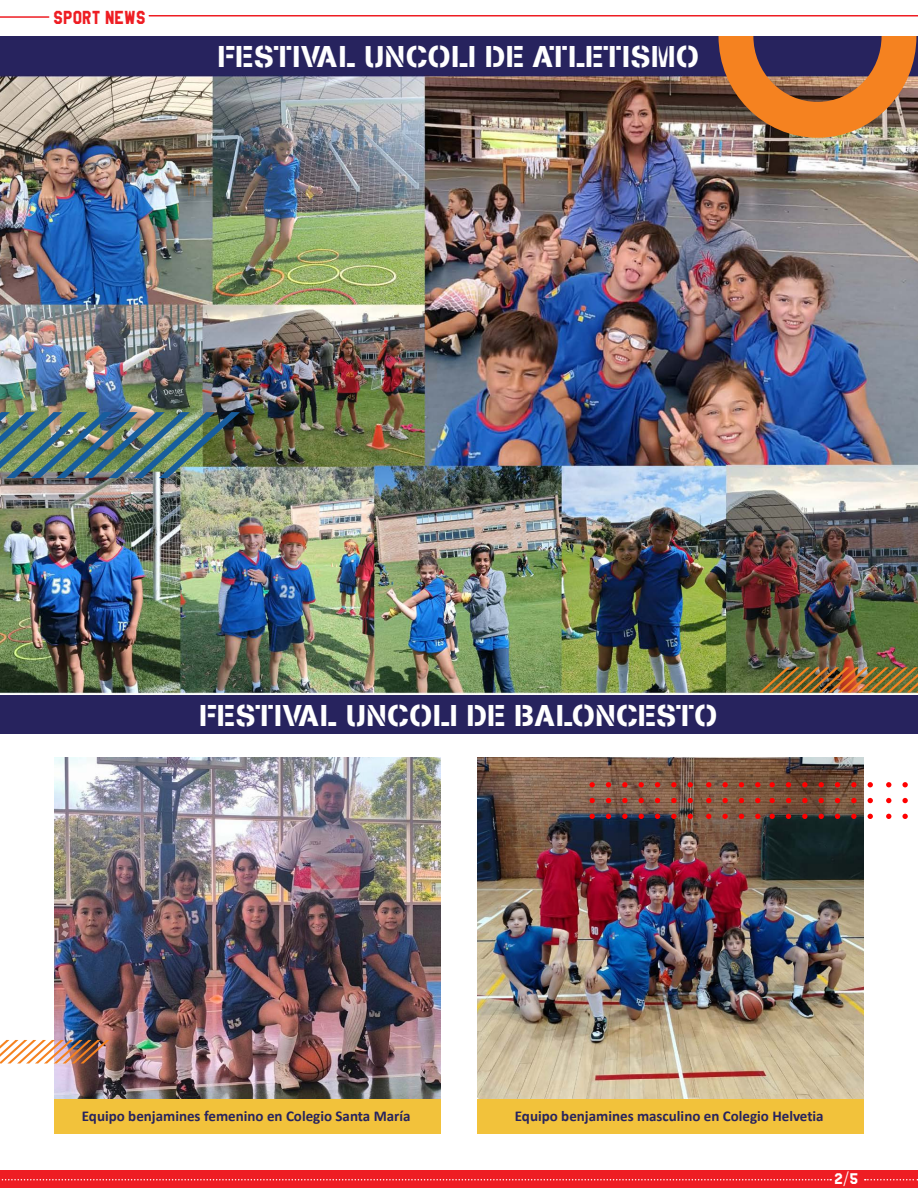
<style>
.page{position:relative;width:918px;height:1188px;background:#fff}
.page>*{position:absolute;margin:0;border:0;box-sizing:border-box;transform-origin:0 0}
.t1{font:30px "Stencilia A";color:#fff}
.t2{font:16.5px "High School USA Sans";letter-spacing:.01em;color:#ee1d23}
.t3{font:700 15px "Calibri";color:#27235e}
.t4{font:13.5px "High School USA Sans";color:#fff}
</style>
<div class="page">
<img style="left:0;top:75px;width:918px;height:620px">
<div style="left:0;top:1170px;width:918px;height:18px;background:#ee1d23"></div>
<svg style="left:1px;top:1179px;width:830px;height:1px"></svg>
<svg style="left:865px;top:1179px;width:53px;height:1px"></svg>
<hr style="left:0;top:16px;width:49px;height:2px;background:#ee1d23">
<div style="left:0;top:36px;width:918px;height:39px;background:#27235e"></div>
<div style="left:0;top:695px;width:918px;height:39px;background:#27235e"></div>
<hr style="left:149px;top:15px;width:769px;height:1px;background:#ee1d23">
<img style="left:54px;top:758px;width:387px;height:342px">
<img style="left:477px;top:758px;width:387px;height:342px">
<div style="left:54px;top:1100px;width:387px;height:34px;background:#f2c23b"></div>
<div style="left:477px;top:1100px;width:387px;height:34px;background:#f2c23b"></div>
<img style="left:0;top:412px;width:240px;height:66px">
<img style="left:759px;top:667px;width:159px;height:26px">
<img style="left:718px;top:36px;width:198px;height:102px">
<img style="left:0;top:1040px;width:109px;height:23px">
<svg style="left:589px;top:814px;width:6px;height:5px"></svg>
<svg style="left:589px;top:798px;width:6px;height:5px"></svg>
<svg style="left:589px;top:782px;width:6px;height:5px"></svg>
<svg style="left:606px;top:814px;width:5px;height:5px"></svg>
<svg style="left:606px;top:798px;width:5px;height:5px"></svg>
<svg style="left:606px;top:782px;width:5px;height:5px"></svg>
<svg style="left:622px;top:814px;width:6px;height:5px"></svg>
<svg style="left:622px;top:798px;width:6px;height:5px"></svg>
<svg style="left:622px;top:782px;width:6px;height:5px"></svg>
<svg style="left:639px;top:814px;width:5px;height:5px"></svg>
<svg style="left:639px;top:798px;width:5px;height:5px"></svg>
<svg style="left:639px;top:782px;width:5px;height:5px"></svg>
<svg style="left:655px;top:814px;width:5px;height:5px"></svg>
<svg style="left:655px;top:798px;width:5px;height:5px"></svg>
<svg style="left:655px;top:782px;width:5px;height:5px"></svg>
<svg style="left:671px;top:814px;width:6px;height:5px"></svg>
<svg style="left:671px;top:798px;width:6px;height:5px"></svg>
<svg style="left:671px;top:782px;width:6px;height:5px"></svg>
<svg style="left:688px;top:814px;width:5px;height:5px"></svg>
<svg style="left:688px;top:798px;width:5px;height:5px"></svg>
<svg style="left:688px;top:782px;width:5px;height:5px"></svg>
<svg style="left:706px;top:814px;width:5px;height:5px"></svg>
<svg style="left:706px;top:798px;width:5px;height:5px"></svg>
<svg style="left:706px;top:782px;width:5px;height:5px"></svg>
<svg style="left:722px;top:814px;width:6px;height:5px"></svg>
<svg style="left:722px;top:798px;width:6px;height:5px"></svg>
<svg style="left:722px;top:782px;width:6px;height:5px"></svg>
<svg style="left:739px;top:814px;width:5px;height:5px"></svg>
<svg style="left:739px;top:798px;width:5px;height:5px"></svg>
<svg style="left:739px;top:782px;width:5px;height:5px"></svg>
<svg style="left:755px;top:814px;width:5px;height:5px"></svg>
<svg style="left:755px;top:798px;width:5px;height:5px"></svg>
<svg style="left:755px;top:782px;width:5px;height:5px"></svg>
<svg style="left:769px;top:814px;width:6px;height:5px"></svg>
<svg style="left:769px;top:798px;width:6px;height:5px"></svg>
<svg style="left:769px;top:782px;width:6px;height:5px"></svg>
<svg style="left:786px;top:814px;width:5px;height:5px"></svg>
<svg style="left:786px;top:798px;width:5px;height:5px"></svg>
<svg style="left:786px;top:782px;width:5px;height:5px"></svg>
<svg style="left:802px;top:814px;width:6px;height:5px"></svg>
<svg style="left:802px;top:798px;width:6px;height:5px"></svg>
<svg style="left:802px;top:782px;width:6px;height:5px"></svg>
<svg style="left:819px;top:814px;width:5px;height:5px"></svg>
<svg style="left:819px;top:798px;width:5px;height:5px"></svg>
<svg style="left:819px;top:782px;width:5px;height:5px"></svg>
<svg style="left:835px;top:814px;width:5px;height:5px"></svg>
<svg style="left:835px;top:798px;width:5px;height:5px"></svg>
<svg style="left:835px;top:782px;width:5px;height:5px"></svg>
<svg style="left:851px;top:814px;width:6px;height:5px"></svg>
<svg style="left:851px;top:798px;width:6px;height:5px"></svg>
<svg style="left:851px;top:782px;width:6px;height:5px"></svg>
<svg style="left:868px;top:814px;width:5px;height:5px"></svg>
<svg style="left:868px;top:798px;width:5px;height:5px"></svg>
<svg style="left:868px;top:782px;width:5px;height:5px"></svg>
<svg style="left:886px;top:814px;width:5px;height:5px"></svg>
<svg style="left:886px;top:798px;width:5px;height:5px"></svg>
<svg style="left:886px;top:782px;width:5px;height:5px"></svg>
<svg style="left:902px;top:814px;width:6px;height:5px"></svg>
<svg style="left:902px;top:798px;width:6px;height:5px"></svg>
<svg style="left:902px;top:782px;width:6px;height:5px"></svg>
<p class="t2" style="left:53px;top:7px;width:94px">SPORT NEWS</p>
<h1 class="t1" style="left:219px;top:39px;width:482px">FESTIVAL UNCOLI DE ATLETISMO</h1>
<h1 class="t1" style="left:200px;top:698px;width:519px">FESTIVAL UNCOLI DE BALONCESTO</h1>
<p class="t3" style="left:82px;top:1105px;width:330px">Equipo benjamines femenino en Colegio Santa María</p>
<p class="t3" style="left:515px;top:1105px;width:310px">Equipo benjamines masculino en Colegio Helvetia</p>
<p class="t4" style="left:834px;top:1171px;width:25px">2/5</p>
</div>
